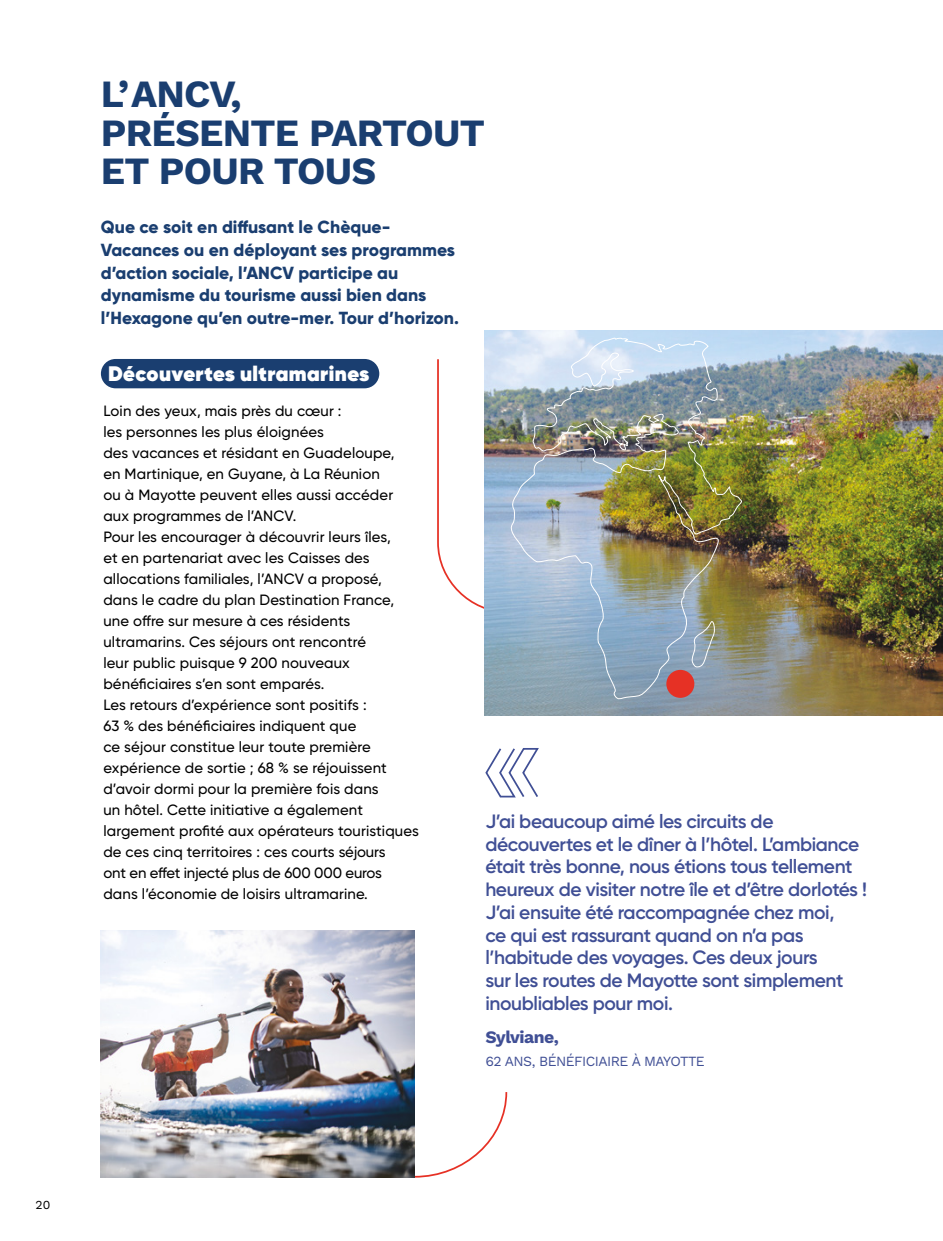
<style>
.page{position:relative;width:943px;height:1241px;background:#fff}
.page>*{position:absolute;margin:0;border:0;box-sizing:border-box;transform-origin:0 0}
.t1{font:700 38.5px/38.5px "Work Sans";letter-spacing:-.02em;color:#1a3e70}
.t2{font:800 21px "Gilroy";letter-spacing:.02em;color:#fff}
.t3{font:600 19.25px/22.8px "Gilroy";letter-spacing:-.02em;color:#404f95}
.t4{font:800 17.5px/22.8px "Gilroy";color:#1a3e70}
.t5{font:700 17.5px "Work Sans";letter-spacing:-.03em;color:#404f95}
.t6{font:500 14.88px/21px "Gilroy";letter-spacing:.01em;color:#000}
.t7{font:14px "Work Sans";letter-spacing:-.04em;color:#404f95}
.t8{font:12.25px "Work Sans";color:#000}
</style>
<div class="page">
<svg style="left:413px;top:1092px;width:95px;height:86px"></svg>
<svg style="left:437px;top:359px;width:506px;height:357px"></svg>
<img style="left:484px;top:331px;width:459px;height:384px">
<img style="left:101px;top:930px;width:314px;height:247px">
<div style="left:101px;top:359px;width:278px;height:29px;background:#1a3e70;border-radius:15px"></div>
<img style="left:510px;top:338px;width:232px;height:362px">
<svg style="left:691px;top:620px;width:24px;height:48px"></svg>
<div style="left:666px;top:669px;width:28px;height:28px;background:#e63125;border-radius:50%"></div>
<svg style="left:485px;top:748px;width:54px;height:50px"></svg>
<h1 class="t1" style="left:101px;top:77px;width:385px">L’ANCV,<br>PRÉSENTE PARTOUT<br>ET POUR TOUS</h1>
<p class="t4" style="left:101px;top:215px;width:359px">Que ce soit en diffusant le Chèque-Vacances ou en déployant ses programmes d’action sociale, l’ANCV participe au dynamisme du tourisme aussi bien dans l’Hexagone qu’en outre-mer. Tour d’horizon.</p>
<h2 class="t2" style="left:108px;top:360px;width:263px">Découvertes ultramarines</h2>
<p class="t6" style="left:103px;top:400px;width:317px">Loin des yeux, mais près du cœur :<br>les personnes les plus éloignées<br>des vacances et résidant en Guadeloupe,<br>en Martinique, en Guyane, à La Réunion<br>ou à Mayotte peuvent elles aussi accéder aux programmes de l’ANCV.<br>Pour les encourager à découvrir leurs îles,<br>et en partenariat avec les Caisses des allocations familiales, l’ANCV a proposé, dans le cadre du plan Destination France, une offre sur mesure à ces résidents ultramarins. Ces séjours ont rencontré<br>leur public puisque 9 200 nouveaux bénéficiaires s’en sont emparés.<br>Les retours d’expérience sont positifs :<br>63 % des bénéficiaires indiquent que<br>ce séjour constitue leur toute première expérience de sortie ; 68 % se réjouissent d’avoir dormi pour la première fois dans<br>un hôtel. Cette initiative a également largement profité aux opérateurs touristiques de ces cinq territoires : ces courts séjours<br>ont en effet injecté plus de 600 000 euros dans l’économie de loisirs ultramarine.</p>
<p class="t3" style="left:485px;top:809px;width:383px">J’ai beaucoup aimé les circuits de découvertes et le dîner à l’hôtel. L’ambiance était très bonne, nous étions tous tellement heureux de visiter notre île et d’être dorlotés !<br>J’ai ensuite été raccompagnée chez moi,<br>ce qui est rassurant quand on n’a pas l’habitude des voyages. Ces deux jours<br>sur les routes de Mayotte sont simplement inoubliables pour moi.</p>
<p class="t5" style="left:485px;top:1026px;width:75px">Sylviane,</p>
<p class="t7" style="left:485px;top:1052px;width:221px">62 ANS, BÉNÉFICIAIRE À MAYOTTE</p>
<p class="t8" style="left:35px;top:1197px;width:17px">20</p>
</div>
